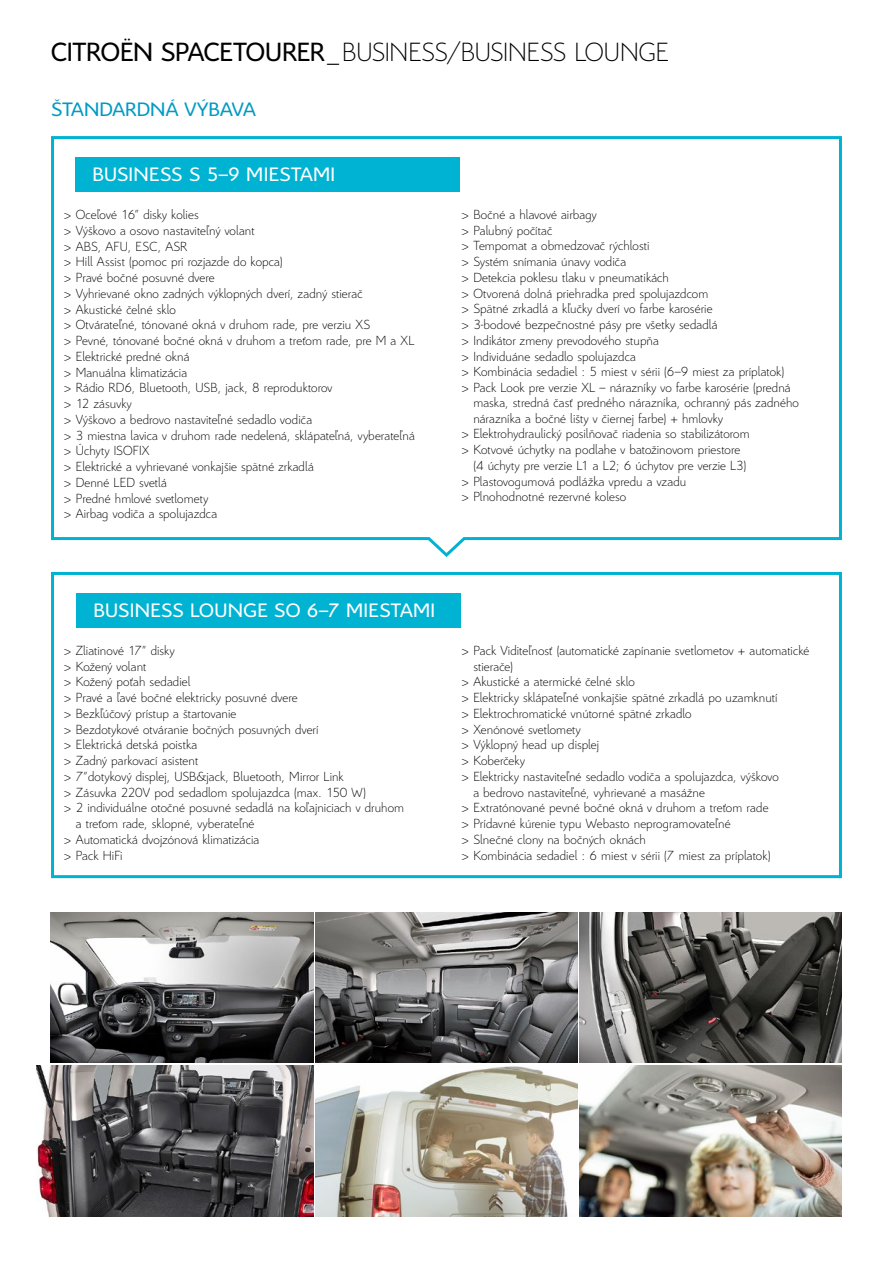
<style>
.page{position:relative;width:893px;height:1263px;background:#fff}
.page>*{position:absolute;margin:0;border:0;box-sizing:border-box;transform-origin:0 0}
.t1{font:300 28.5px "Citroen";letter-spacing:-.005em;color:#000}
.t2{font:21px "Citroen";letter-spacing:.015em;color:#fff}
.t3{font:21px "Citroen";letter-spacing:.005em;color:#009ac3}
.t4{font:300 14.25px/15.8px "Citroen";letter-spacing:.01em;color:#000}
.s1{font-weight:400}
</style>
<div class="page">
<svg style="left:51px;top:136px;width:791px;height:421px"></svg>
<div style="left:51px;top:572px;width:791px;height:306px;border:3px solid #00b3d2"></div>
<img style="left:580px;top:912px;width:262px;height:151px">
<img style="left:315px;top:912px;width:262px;height:151px">
<img style="left:315px;top:1066px;width:262px;height:150px">
<img style="left:580px;top:1065px;width:262px;height:151px">
<img style="left:51px;top:912px;width:262px;height:151px">
<img style="left:37px;top:1065px;width:276px;height:151px">
<div style="left:75px;top:157px;width:385px;height:34px;background:#00b3d2"></div>
<div style="left:77px;top:593px;width:384px;height:34px;background:#00b3d2"></div>
<h1 class="t1" style="left:51px;top:35px;width:619px"><span class="s1">CITROËN SPACETOURER</span>_BUSINESS/BUSINESS LOUNGE</h1>
<h2 class="t3" style="left:51px;top:97px;width:206px">ŠTANDARDNÁ VÝBAVA</h2>
<h2 class="t2" style="left:92px;top:162px;width:244px">BUSINESS S 5–9 MIESTAMI</h2>
<p class="t4" style="left:64px;top:207px;width:352px">&gt; Oceľové 16” disky kolies<br>&gt; Výškovo a osovo nastaviteľný volant<br>&gt; ABS, AFU, ESC, ASR<br>&gt; Hill Assist (pomoc pri rozjazde do kopca)<br>&gt; Pravé bočné posuvné dvere<br>&gt; Vyhrievané okno zadných výklopných dverí, zadný stierač<br>&gt; Akustické čelné sklo<br>&gt; Otvárateľné, tónované okná v druhom rade, pre verziu XS<br>&gt; Pevné, tónované bočné okná v druhom a treťom rade, pre M a XL &gt; Elektrické predné okná<br>&gt; Manuálna klimatizácia<br>&gt; Rádio RD6, Bluetooth, USB, jack, 8 reproduktorov<br>&gt; 12 zásuvky<br>&gt; Výškovo a bedrovo nastaviteľné sedadlo vodiča<br>&gt; 3 miestna lavica v druhom rade nedelená, sklápateľná, vyberateľná &gt; Úchyty ISOFIX<br>&gt; Elektrické a vyhrievané vonkajšie spätné zrkadlá<br>&gt; Denné LED svetlá<br>&gt; Predné hmlové svetlomety<br>&gt; Airbag vodiča a spolujazdca</p>
<p class="t4" style="left:461px;top:206px;width:137px">&gt; Bočné a hlavové airbagy</p>
<p class="t4" style="left:461px;top:222px;width:92px">&gt; Palubný počítač</p>
<p class="t4" style="left:461px;top:238px;width:190px">&gt; Tempomat a obmedzovač rýchlosti</p>
<p class="t4" style="left:461px;top:254px;width:166px">&gt; Systém snímania únavy vodiča</p>
<p class="t4" style="left:461px;top:269px;width:209px">&gt; Detekcia poklesu tlaku v pneumatikách</p>
<p class="t4" style="left:461px;top:285px;width:248px">&gt; Otvorená dolná priehradka pred spolujazdcom</p>
<p class="t4" style="left:461px;top:301px;width:253px">&gt; Spätné zrkadlá a kľučky dverí vo farbe karosérie</p>
<p class="t4" style="left:461px;top:317px;width:258px">&gt; 3-bodové bezpečnostné pásy pre všetky sedadlá</p>
<p class="t4" style="left:461px;top:332px;width:199px">&gt; Indikátor zmeny prevodového stupňa</p>
<p class="t4" style="left:461px;top:348px;width:176px">&gt; Individuáne sedadlo spolujazdca</p>
<p class="t4" style="left:461px;top:364px;width:324px">&gt; Kombinácia sedadiel : 5 miest v sérii (6–9 miest za príplatok)</p>
<p class="t4" style="left:461px;top:379px;width:331px">&gt; Pack Look pre verzie XL – nárazníky vo farbe karosérie (predná</p>
<p class="t4" style="left:473px;top:395px;width:327px">maska, stredná časť predného nárazníka, ochranný pás zadného</p>
<p class="t4" style="left:473px;top:410px;width:251px">nárazníka a bočné lišty v čiernej farbe) + hmlovky</p>
<p class="t4" style="left:461px;top:426px;width:290px">&gt; Elektrohydraulický posilňovač riadenia so stabilizátorom</p>
<p class="t4" style="left:461px;top:442px;width:280px">&gt; Kotvové úchytky na podlahe v batožinovom priestore</p>
<p class="t4" style="left:473px;top:457px;width:275px">(4 úchyty pre verzie L1 a L2; 6 úchytov pre verzie L3)</p>
<p class="t4" style="left:461px;top:473px;width:226px">&gt; Plastovogumová podlážka vpredu a vzadu</p>
<p class="t4" style="left:461px;top:489px;width:166px">&gt; Plnohodnotné rezervné koleso</p>
<h2 class="t2" style="left:94px;top:598px;width:343px">BUSINESS LOUNGE SO 6–7 MIESTAMI</h2>
<p class="t4" style="left:64px;top:642px;width:112px">&gt; Zliatinové 17” disky</p>
<p class="t4" style="left:64px;top:658px;width:84px">&gt; Kožený volant</p>
<p class="t4" style="left:64px;top:674px;width:128px">&gt; Kožený poťah sedadiel</p>
<p class="t4" style="left:64px;top:690px;width:235px">&gt; Pravé a ľavé bočné elektricky posuvné dvere</p>
<p class="t4" style="left:64px;top:705px;width:174px">&gt; Bezkľúčový prístup a štartovanie</p>
<p class="t4" style="left:64px;top:721px;width:256px">&gt; Bezdotykové otváranie bočných posuvných dverí</p>
<p class="t4" style="left:64px;top:737px;width:135px">&gt; Elektrická detská poistka</p>
<p class="t4" style="left:64px;top:753px;width:136px">&gt; Zadný parkovací asistent</p>
<p class="t4" style="left:64px;top:768px;width:281px">&gt; 7”dotykový displej, USB&amp;jack, Bluetooth, Mirror Link</p>
<p class="t4" style="left:64px;top:784px;width:304px">&gt; Zásuvka 220V pod sedadlom spolujazdca (max. 150 W)</p>
<p class="t4" style="left:64px;top:800px;width:342px">&gt; 2 individuálne otočné posuvné sedadlá na koľajniciach v druhom</p>
<p class="t4" style="left:76px;top:816px;width:180px">a treťom rade, sklopné, vyberateľné</p>
<p class="t4" style="left:64px;top:831px;width:197px">&gt; Automatická dvojzónová klimatizácia</p>
<p class="t4" style="left:64px;top:847px;width:60px">&gt; Pack HiFi</p>
<p class="t4" style="left:461px;top:642px;width:349px">&gt; Pack Viditeľnosť (automatické zapínanie svetlometov + automatické</p>
<p class="t4" style="left:473px;top:658px;width:41px">stierače)</p>
<p class="t4" style="left:461px;top:674px;width:175px">&gt; Akustické a atermické čelné sklo</p>
<p class="t4" style="left:461px;top:690px;width:318px">&gt; Elektricky sklápateľné vonkajšie spätné zrkadlá po uzamknutí</p>
<p class="t4" style="left:461px;top:705px;width:232px">&gt; Elektrochromatické vnútorné spätné zrkadlo</p>
<p class="t4" style="left:461px;top:721px;width:121px">&gt; Xenónové svetlomety</p>
<p class="t4" style="left:461px;top:737px;width:139px">&gt; Výklopný head up displej</p>
<p class="t4" style="left:461px;top:753px;width:65px">&gt; Koberčeky</p>
<p class="t4" style="left:461px;top:768px;width:319px">&gt; Elektricky nastaviteľné sedadlo vodiča a spolujazdca, výškovo</p>
<p class="t4" style="left:473px;top:784px;width:233px">a bedrovo nastaviteľné, vyhrievané a masážne</p>
<p class="t4" style="left:461px;top:800px;width:309px">&gt; Extratónované pevné bočné okná v druhom a treťom rade</p>
<p class="t4" style="left:461px;top:816px;width:271px">&gt; Prídavné kúrenie typu Webasto neprogramovateľné</p>
<p class="t4" style="left:461px;top:831px;width:186px">&gt; Slnečné clony na bočných oknách</p>
<p class="t4" style="left:461px;top:847px;width:311px">&gt; Kombinácia sedadiel : 6 miest v sérii (7 miest za príplatok)</p>
</div>
